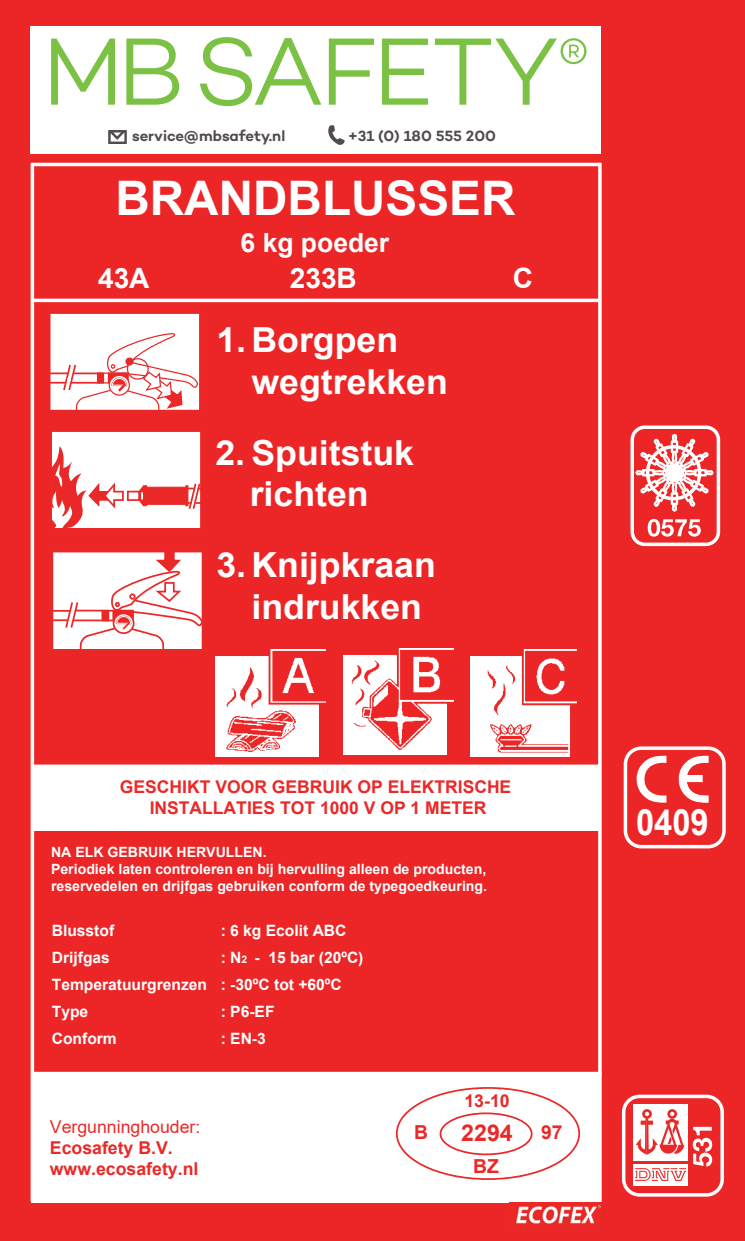
<style>
.page{position:relative;width:745px;height:1241px;background:#fff}
.page>*{position:absolute;margin:0;border:0;box-sizing:border-box;transform-origin:0 0}
.t1{font:700 47.6px "Arial";color:#fff}
.t2{font:700 36.23px "Arial";color:#fff;scale:.9 1}
.t3{font:700 34.48px/41.5px "Arial";color:#fff}
.t4{font:700 28px "Arial";color:#fff}
.t5{font:700 26.43px "Arial";color:#fff}
.t6{font:700 23.1px "Arial";color:#ea2928}
.t7{font:700 19.25px "Arial";color:#ea2928}
.t8{font:700 17.68px/21.2px "Arial";color:#ea2928}
.t9{font:17.68px "Arial";color:#ea2928}
.t10{font:700 17.5px/21px "Arial";color:#ea2928;text-align:center}
.t11{font:700 15.58px/26.9px "Arial";color:#fff}
.t12{font:600 15.05px "Campton";letter-spacing:-.005em;color:#514b4b}
.t13{font:700 14.17px/17px "Arial";color:#fff}
.s1{font-size:10.33px}
</style>
<div class="page">
<div style="left:0;top:0;width:744px;height:1240px;background:#ec2627"></div>
<svg style="left:34px;top:298px;width:563px;height:4px;background:#fbdbdb"></svg>
<hr style="left:31px;top:163px;width:569px;height:3px;background:#fff">
<hr style="left:31px;top:163px;width:3px;height:1037px;background:#fff">
<svg style="left:597px;top:163px;width:4px;height:1039px;fill:#fff"></svg>
<svg style="left:34px;top:1071px;width:567px;height:4px"></svg>
<svg style="left:635px;top:434px;width:79px;height:78px"></svg>
<div style="left:645px;top:445px;width:56px;height:55px;border:4px solid #fff;border-radius:50%"></div>
<div style="left:630px;top:425px;width:89px;height:121px;border:4px solid #fff;border-radius:12px"></div>
<svg style="left:647px;top:519px;width:53px;height:17px"></svg>
<div style="left:48px;top:311px;width:153px;height:101px;background:#fff"></div>
<div style="left:48px;top:311px;width:153px;height:102px;border:2px solid #ea2828"></div>
<div style="left:49px;top:429px;width:154px;height:101px;background:#fff"></div>
<div style="left:49px;top:429px;width:154px;height:101px;border:2px solid #ea2828"></div>
<div style="left:127px;top:490px;width:13px;height:11px;border:2px solid #ea2828"></div>
<div style="left:146px;top:487px;width:41px;height:17px;background:#ea2828;border:1px solid #ea2828"></div>
<svg style="left:138px;top:485px;width:9px;height:21px"></svg>
<svg style="left:186px;top:481px;width:16px;height:30px"></svg>
<svg style="left:34px;top:764px;width:565px;height:3px;background:#fbd5d5"></svg>
<svg style="left:51px;top:446px;width:74px;height:84px"></svg>
<svg style="left:49px;top:332px;width:150px;height:81px"></svg>
<svg style="left:53px;top:552px;width:149px;height:97px;background:#fce3e3"></svg>
<div style="left:32px;top:767px;width:567px;height:63px;background:#fff"></div>
<div style="left:32px;top:1073px;width:567px;height:129px;background:#fff"></div>
<div style="left:395px;top:1086px;width:184px;height:93px;border:2px solid #ea2928;border-radius:50%"></div>
<div style="left:439px;top:1112px;width:93px;height:42px;background:#fff;border:2px solid #ea2928;border-radius:50%"></div>
<hr style="left:31px;top:1197px;width:569px;height:4px;background:#fff">
<img style="left:508px;top:1202px;width:93px;height:22px">
<img style="left:215px;top:649px;width:110px;height:107px">
<img style="left:343px;top:648px;width:110px;height:106px">
<img style="left:470px;top:649px;width:106px;height:107px">
<svg style="left:692px;top:1126px;width:19px;height:40px"></svg>
<div style="left:633px;top:1103px;width:54px;height:57px;background:#fff"></div>
<svg style="left:667px;top:1108px;width:9px;height:10px"></svg>
<svg style="left:641px;top:1108px;width:10px;height:10px"></svg>
<svg style="left:635px;top:1111px;width:48px;height:44px"></svg>
<div style="left:633px;top:1163px;width:54px;height:22px;background:#fff"></div>
<svg style="left:635px;top:1168px;width:50px;height:12px"></svg>
<svg style="left:636px;top:755px;width:31px;height:48px"></svg>
<svg style="left:678px;top:755px;width:31px;height:48px"></svg>
<div style="left:623px;top:746px;width:102px;height:102px;border:4px solid #fff;border-radius:16px"></div>
<div style="left:621px;top:1094px;width:102px;height:102px;border:4px solid #fff;border-radius:16px"></div>
<div style="left:31px;top:27px;width:569px;height:127px;background:#fff"></div>
<svg style="left:51px;top:39px;width:64px;height:66px"></svg>
<svg style="left:126px;top:39px;width:53px;height:66px"></svg>
<svg style="left:200px;top:37px;width:121px;height:69px"></svg>
<svg style="left:328px;top:39px;width:46px;height:66px"></svg>
<svg style="left:382px;top:39px;width:45px;height:66px"></svg>
<svg style="left:434px;top:38px;width:152px;height:67px"></svg>
<svg style="left:108px;top:130px;width:19px;height:14px"></svg>
<svg style="left:328px;top:125px;width:16px;height:20px"></svg>
<p class="t12" style="left:132px;top:126px;width:154px">service@mbsafety.nl</p>
<p class="t12" style="left:348px;top:126px;width:149px">+31 (0) 180 555 200</p>
<h1 class="t1" style="left:115px;top:164px;width:401px">BRANDBLUSSER</h1>
<h3 class="t5" style="left:240px;top:224px;width:150px">6 kg poeder</h3>
<h3 class="t4" style="left:98px;top:259px;width:53px">43A</h3>
<h3 class="t4" style="left:289px;top:259px;width:68px">233B</h3>
<h3 class="t4" style="left:512px;top:259px;width:22px">C</h3>
<h3 class="t3" style="left:251px;top:319px;width:198px;text-indent:-35px">1.Borgpen wegtrekken</h3>
<h3 class="t3" style="left:215px;top:432px;width:200px;text-align:center">2. Spuitstuk richten</h3>
<h3 class="t3" style="left:251px;top:544px;width:186px;text-indent:-35px">3.Knijpkraan indrukken</h3>
<p class="t10" style="left:120px;top:776px;width:392px">GESCHIKT VOOR GEBRUIK OP ELEKTRISCHE<br>INSTALLATIES TOT 1000 V OP 1 METER</p>
<p class="t13" style="left:51px;top:843px;width:437px">NA ELK GEBRUIK HERVULLEN.<br>Periodiek laten controleren en bij hervulling alleen de producten, reservedelen en drijfgas gebruiken conform de typegoedkeuring.</p>
<p class="t11" style="left:52px;top:917px;width:64px">Blusstof</p>
<p class="t11" style="left:220px;top:917px;width:127px">: 6 kg Ecolit ABC</p>
<p class="t11" style="left:52px;top:944px;width:60px">Drijfgas</p>
<p class="t11" style="left:52px;top:944px;width:313px;text-indent:169px">: N<span class="s1">2</span> - 15 bar (20ºC)<br>Temperatuurgrenzen : -30ºC tot +60ºC<br>Type</p>
<p class="t11" style="left:221px;top:998px;width:55px">: P6-EF</p>
<p class="t11" style="left:52px;top:1025px;width:66px">Conform</p>
<p class="t11" style="left:221px;top:1025px;width:47px">: EN-3</p>
<p class="t9" style="left:50px;top:1114px;width:152px">Vergunninghouder:</p>
<p class="t8" style="left:50px;top:1137px;width:150px">Ecosafety B.V. www.ecosafety.nl</p>
<p class="t8" style="left:464px;top:1090px;width:47px">13-10</p>
<h3 class="t6" style="left:461px;top:1116px;width:53px">2294</h3>
<h3 class="t7" style="left:414px;top:1118px;width:15px">B</h3>
<h3 class="t7" style="left:541px;top:1118px;width:23px">97</h3>
<h3 class="t7" style="left:473px;top:1152px;width:27px">BZ</h3>
<h2 class="t2" style="left:635px;top:796px;width:82px">0409</h2>
</div>
